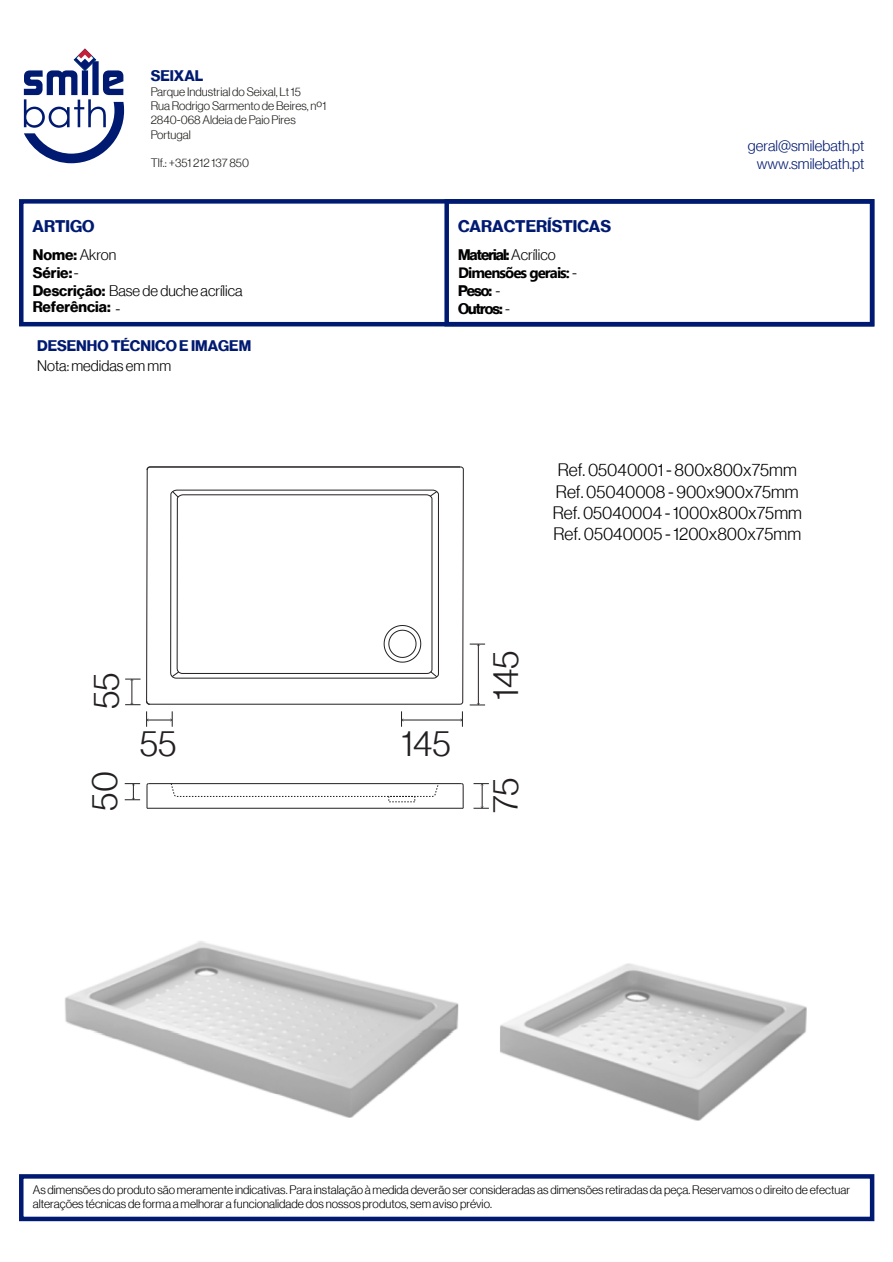
<style>
.page{position:relative;width:893px;height:1262px;background:#fff}
.page>*{position:absolute;margin:0;border:0;box-sizing:border-box;transform-origin:0 0}
.t1{font:36px "N Haas Grotesk DS Pro 45 Lt";color:#231f20}
.t2{font:17.55px/21.1px "N Haas Grotesk DS Pro 45 Lt";color:#000}
.t3{font:16.5px "N Haas Grotesk DS Pro 75 Bd";color:#001a71}
.t4{font:15px "N Haas Grotesk DS Pro 45 Lt";color:#000}
.t5{font:15px "N Haas Grotesk DS Pro 45 Lt";color:#001a71}
.t6{font:15px/18px "N Haas Grotesk DS Pro 75 Bd";letter-spacing:-.065em;color:#000}
.t7{font:15px/18px "N Haas Grotesk DS Pro 75 Bd";color:#000}
.t8{font:15px "N Haas Grotesk DS Pro 75 Bd";color:#001a71}
.t9{font:700 15px "Segoe UI";letter-spacing:-.065em;color:#000}
.t10{font:12px/14.4px "N Haas Grotesk DS Pro 45 Lt";color:#000}
.t11{font:12px/14.4px "N Haas Grotesk DS Pro 45 Lt";color:#1d1d1b}
.s1{font-family:"N Haas Grotesk DS Pro 45 Lt"}
.s2{font-family:"N Haas Grotesk DS Pro 75 Bd"}
.s3{font-family:"N Haas Grotesk DS Pro 45 Lt";font-weight:400}
</style>
<div class="page">
<div style="left:19px;top:199px;width:855px;height:127px;border:4px solid #001a71"></div>
<div style="left:444px;top:199px;width:430px;height:127px;border:4px solid #001a71"></div>
<div style="left:19px;top:1174px;width:855px;height:47px;border:4px solid #001a71"></div>
<svg style="left:24px;top:48px;width:100px;height:115px"></svg>
<hr style="left:148px;top:783px;width:313px;height:1px;background:#221f1f">
<svg style="left:461px;top:783px;width:3px;height:25px"></svg>
<hr style="left:147px;top:808px;width:316px;height:1px;background:#221f1f">
<svg style="left:146px;top:783px;width:3px;height:25px"></svg>
<svg style="left:146px;top:466px;width:317px;height:238px"></svg>
<svg style="left:170px;top:490px;width:269px;height:188px"></svg>
<svg style="left:177px;top:494px;width:255px;height:180px"></svg>
<hr style="left:478px;top:644px;width:1px;height:60px;background:#221f1f">
<svg style="left:469px;top:644px;width:16px;height:2px"></svg>
<svg style="left:469px;top:703px;width:16px;height:2px"></svg>
<svg style="left:473px;top:783px;width:16px;height:26px"></svg>
<svg style="left:125px;top:783px;width:15px;height:17px"></svg>
<hr style="left:402px;top:719px;width:60px;height:1px;background:#221f1f">
<svg style="left:460px;top:711px;width:3px;height:15px"></svg>
<svg style="left:401px;top:711px;width:2px;height:15px"></svg>
<svg style="left:146px;top:711px;width:27px;height:15px"></svg>
<svg style="left:171px;top:783px;width:268px;height:14px"></svg>
<svg style="left:172px;top:491px;width:7px;height:6px"></svg>
<svg style="left:430px;top:491px;width:7px;height:5px"></svg>
<svg style="left:430px;top:671px;width:7px;height:6px"></svg>
<svg style="left:172px;top:671px;width:7px;height:6px"></svg>
<div style="left:388px;top:796px;width:27px;height:6px;border:1px dashed #221f1f"></div>
<svg style="left:125px;top:679px;width:15px;height:26px"></svg>
<img style="left:65px;top:941px;width:394px;height:177px">
<img style="left:500px;top:963px;width:307px;height:158px">
<p class="t8" style="left:151px;top:67px;width:54px">SEIXAL</p>
<p class="t11" style="left:151px;top:84px;width:177px">Parque Industrial do Seixal, Lt 15<br>Rua Rodrigo Sarmento de Beires, nº1<br>2840-068 Aldeia de Paio Pires<br>Portugal</p>
<p class="t11" style="left:151px;top:156px;width:100px">Tlf.: +351 212 137 850</p>
<h3 class="t3" style="left:33px;top:217px;width:63px">ARTIGO</h3>
<h3 class="t3" style="left:458px;top:217px;width:155px">CARACTERÍSTICAS</h3>
<p class="t7" style="left:33px;top:246px;width:85px">Nome: <span class="s1">Akron<br></span>Série: <span class="s1">-</span></p>
<p class="t4" style="left:33px;top:282px;width:211px"><span class="s2">Descrição:</span> Base de duche acrílica</p>
<p class="t7" style="left:33px;top:298px;width:89px">Referência: <span class="s1">-</span></p>
<p class="t8" style="left:37px;top:337px;width:215px">DESENHO TÉCNICO E IMAGEM</p>
<p class="t4" style="left:37px;top:357px;width:135px">Nota: medidas em mm</p>
<p class="t6" style="left:458px;top:246px;width:99px">Material: <span class="s1">Acrílico</span></p>
<p class="t9" style="left:458px;top:258px;width:120px">Dimensões gerais: <span class="s3">-</span></p>
<p class="t6" style="left:458px;top:282px;width:53px">Peso: <span class="s1">-<br></span>Outros: <span class="s1">-</span></p>
<p class="t5" style="left:747px;top:137px;width:118px">geral@smilebath.pt</p>
<p class="t5" style="left:756px;top:155px;width:109px">www.smilebath.pt</p>
<h2 class="t2" style="left:552px;top:460px;width:250px">Ref. 05040001 - 800x800x75mm<br>Ref. 05040008 - 900x900x75mm<br>Ref. 05040004 - 1000x800x75mm<br>Ref. 05040005 - 1200x800x75mm</h2>
<h1 class="t1" style="left:86px;top:709px;width:38px;rotate:-90deg">55</h1>
<h1 class="t1" style="left:140px;top:723px;width:38px">55</h1>
<h1 class="t1" style="left:401px;top:723px;width:51px">145</h1>
<h1 class="t1" style="left:485px;top:699px;width:51px;rotate:-90deg">145</h1>
<h1 class="t1" style="left:84px;top:810px;width:41px;rotate:-90deg">50</h1>
<h1 class="t1" style="left:485px;top:813px;width:37px;rotate:-90deg">75</h1>
<p class="t10" style="left:33px;top:1182px;width:818px">As dimensões do produto são meramente indicativas. Para instalação à medida deverão ser consideradas as dimensões retiradas da peça. Reservamos o direito de efectuar alterações técnicas de forma a melhorar a funcionalidade dos nossos produtos, sem aviso prévio.</p>
</div>
